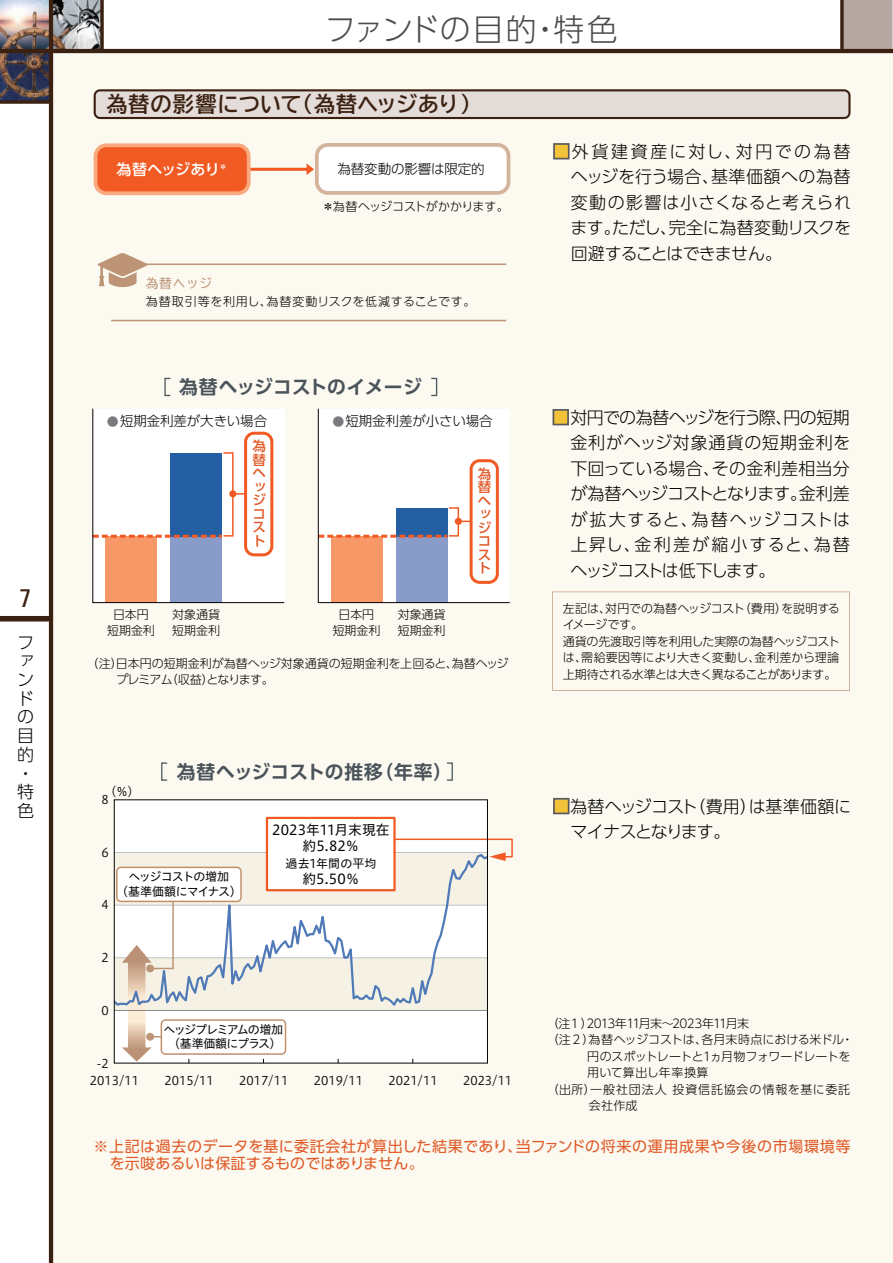
<style>
.page{position:relative;width:893px;height:1263px;background:#fff}
.page>*{position:absolute;margin:0;border:0;box-sizing:border-box;transform-origin:0 0}
.t1{font:30.9px "UD Shin Go Pro Light 90 pv RKSJ H";letter-spacing:.005em;color:#4c4b4c}
.t2{font:condensed 25.5px "Univers";color:#3b2111}
.t3{font:21.3px "TBUD Go Std Bold 90 pv RKSJ H";letter-spacing:.01em;color:#3b2111}
.t4{font:18.75px "UD Shin Go Pro De Bold 90 pv RKSJ H";letter-spacing:.015em;color:#4a535a}
.t5{font:16.95px/25.5px "UD Shin Go Pro Light 90 pv RKSJ H";letter-spacing:-.015em;color:#030303;text-align:justify}
.t6{font:16.95px/25.5px "UD Shin Go Pro Light 90 pv RKSJ H";letter-spacing:-.035em;color:#030303}
.t7{font:15px/17px "UD Shin Go Pro Regular 90 pv RKSJ H";letter-spacing:.025em;color:#e05927}
.t8{font:15px "UD Shin Go Pro Medium 90 pv RKSJ H";letter-spacing:-.015em;color:#fff}
.t9{font:13.8px/16.5px "Hiragino UD Sans Std W4 90 pv RKSJ H";letter-spacing:.005em;color:#030303;text-align:center}
.t10{font:13.5px "UD Shin Go Pro Light 90 pv RKSJ H";letter-spacing:-.01em;color:#030303}
.t11{font:13.5px/13.5px "UD Shin Go Pro Medium 90 pv RKSJ H";color:#e05927}
.t12{font:12.75px "TBUD Go Std Regular 90 pv RKSJ H";letter-spacing:.05em;color:#b99276}
.t13{font:12px/15.9px "UD Shin Go Pro Light 90 pv RKSJ H";letter-spacing:-.005em;color:#030303}
.t14{font:12px "Hiragino UD Sans Std W3 90 pv RKSJ H";color:#030303}
.t15{font:12px/14.4px "Hiragino UD Sans Std W4 90 pv RKSJ H";letter-spacing:-.07em;color:#030303;text-align:center}
.t16{font:12px "UD Shin Go Pro Light 90 pv RKSJ H";letter-spacing:.05em;color:#030303}
.t17{font:12px "UD Shin Go Pro Light 90 pv RKSJ H";letter-spacing:.07em;color:#030303}
.t18{font:12px "UD Shin Go Pro Light 90 pv RKSJ H";letter-spacing:-.075em;color:#030303}
.t19{font:12px "UD Shin Go Pro Light 90 pv RKSJ H";letter-spacing:-.04em;color:#030303}
.t20{font:12px "UD Shin Go Pro Light 90 pv RKSJ H";letter-spacing:.015em;color:#030303}
.t21{font:12px "Hiragino UD Sans Std W4 90 pv RKSJ H";letter-spacing:.005em;color:#030303}
.s1{font-size:12px;color:#7a7b7e}
.s2{color:#f2c338}
</style>
<div class="page">
<img style="left:79px;top:0;width:21px;height:49px">
<img style="left:0;top:0;width:79px;height:49px">
<svg style="left:0;top:53px;width:49px;height:47px"></svg>
<div style="left:842px;top:0;width:51px;height:51px;background:#b5a7a1"></div>
<svg style="left:840px;top:0;width:4px;height:49px"></svg>
<div style="left:51px;top:51px;width:842px;height:1212px;background:#fbf9f0"></div>
<div style="left:0;top:616px;width:51px;height:5px;background:#3b2111"></div>
<hr style="left:49px;top:0;width:4px;height:1263px;background:#3b2111">
<hr style="left:0;top:49px;width:893px;height:4px;background:#3b2111">
<svg style="left:0;top:100px;width:49px;height:4px"></svg>
<svg style="left:100px;top:0;width:4px;height:49px"></svg>
<svg style="left:94px;top:89px;width:756px;height:30px"></svg>
<div style="left:553px;top:143px;width:17px;height:16px;border:2px solid #59595b"></div>
<hr style="left:249px;top:168px;width:62px;height:3px;background:#f15a23">
<svg style="left:307px;top:143px;width:203px;height:52px"></svg>
<svg style="left:94px;top:143px;width:157px;height:52px"></svg>
<hr style="left:111px;top:264px;width:395px;height:1px;background:#be9477">
<hr style="left:111px;top:320px;width:395px;height:1px;background:#be9477">
<svg style="left:98px;top:253px;width:50px;height:34px"></svg>
<svg style="left:92px;top:408px;width:193px;height:195px"></svg>
<svg style="left:318px;top:408px;width:192px;height:195px"></svg>
<div style="left:553px;top:409px;width:16px;height:16px;border:2px solid #59595b"></div>
<div style="left:164px;top:378px;width:7px;height:18px;border:1px solid #4b555b"></div>
<div style="left:431px;top:378px;width:6px;height:18px;border:1px solid #4b555b"></div>
<svg style="left:552px;top:591px;width:298px;height:100px"></svg>
<div style="left:114px;top:800px;width:373px;height:52px;background:#fff"></div>
<div style="left:114px;top:1010px;width:373px;height:53px;background:#fff"></div>
<div style="left:553px;top:798px;width:16px;height:16px;border:2px solid #59595b"></div>
<div style="left:161px;top:1019px;width:125px;height:36px;border:2px solid #c1916c;border-radius:4px"></div>
<div style="left:161px;top:762px;width:7px;height:19px;border:1px solid #4b555b"></div>
<div style="left:446px;top:762px;width:7px;height:19px;border:1px solid #4b555b"></div>
<div style="left:266px;top:817px;width:130px;height:74px;border:2px solid #f15a23"></div>
<svg style="left:393px;top:838px;width:120px;height:23px"></svg>
<svg style="left:122px;top:1011px;width:53px;height:50px"></svg>
<hr style="left:114px;top:1010px;width:373px;height:1px;background:#86888b">
<svg style="left:116px;top:852px;width:370px;height:158px"></svg>
<div style="left:114px;top:799px;width:374px;height:264px;border:1px solid #030303"></div>
<h2 class="t2" style="left:20px;top:582px;width:13px">7</h2>
<h3 class="t5" style="left:17px;top:635px;width:18px;line-height:18.8px;text-align:left">ファンドの目的・特色</h3>
<h1 class="t1" style="left:325px;top:18px;width:295px">ファンドの目的・特色</h1>
<h3 class="t3" style="left:106px;top:96px;width:376px">為替の影響について（為替ヘッジあり）</h3>
<p class="t8" style="left:117px;top:164px;width:113px">為替ヘッジあり<sup>＊</sup></p>
<p class="t10" style="left:338px;top:163px;width:149px">為替変動の影響は限定的</p>
<p class="t13" style="left:322px;top:200px;width:188px">＊為替ヘッジコストがかかります。</p>
<p class="t12" style="left:146px;top:279px;width:68px">為替ヘッジ</p>
<p class="t16" style="left:146px;top:297px;width:331px">為替取引等を利用し、為替変動リスクを低減することです。</p>
<h3 class="t4" style="left:179px;top:380px;width:244px">為替ヘッジコストのイメージ</h3>
<p class="t10" style="left:107px;top:416px;width:162px"><span class="s1">●</span>短期金利差が大きい場合</p>
<p class="t11" style="left:252px;top:441px;width:15px">為替ヘッジコスト</p>
<p class="t10" style="left:332px;top:416px;width:162px"><span class="s1">●</span>短期金利差が小さい場合</p>
<p class="t11" style="left:478px;top:469px;width:15px">為替ヘッジコスト</p>
<p class="t13" style="left:107px;top:608px;width:49px;text-align:center">日本円短期金利</p>
<p class="t13" style="left:172px;top:608px;width:49px">対象通貨短期金利</p>
<p class="t13" style="left:333px;top:608px;width:49px;text-align:center">日本円短期金利</p>
<p class="t13" style="left:398px;top:608px;width:49px">対象通貨短期金利</p>
<p class="t13" style="left:117px;top:657px;width:393px;text-indent:-30px">（注）日本円の短期金利が為替へッジ対象通貨の短期金利を上回ると、為替ヘッジプレミアム（収益）となります。</p>
<p class="t14" style="left:105px;top:787px;width:37px">（％）</p>
<p class="t14" style="left:101px;top:795px;width:9px">8</p>
<h3 class="t4" style="left:177px;top:765px;width:277px">為替ヘッジコストの推移（年率）</h3>
<p class="t14" style="left:101px;top:848px;width:9px">6</p>
<p class="t14" style="left:101px;top:900px;width:9px">4</p>
<p class="t15" style="left:116px;top:871px;width:127px">ヘッジコストの増加<br>（基準価額にマイナス）</p>
<p class="t14" style="left:101px;top:953px;width:9px">2</p>
<p class="t9" style="left:272px;top:823px;width:119px">2023年11月末現在約5.82％</p>
<p class="t21" style="left:286px;top:859px;width:92px">過去1年間の平均</p>
<p class="t9" style="left:302px;top:873px;width:59px">約5.50％</p>
<p class="t14" style="left:101px;top:1006px;width:9px">0</p>
<p class="t14" style="left:97px;top:1059px;width:13px">-2</p>
<p class="t15" style="left:164px;top:1024px;width:121px">ヘッジプレミアムの増加（基準価額にプラス）</p>
<p class="t14" style="left:90px;top:1076px;width:51px">2013/11</p>
<p class="t14" style="left:164px;top:1076px;width:51px">2015/11</p>
<p class="t14" style="left:239px;top:1076px;width:51px">2017/11</p>
<p class="t14" style="left:314px;top:1076px;width:51px">2019/11</p>
<p class="t14" style="left:388px;top:1076px;width:51px">2021/11</p>
<p class="t14" style="left:463px;top:1076px;width:51px">2023/11</p>
<h3 class="t5" style="left:570px;top:141px;width:282px;text-indent:-17px"><span class="s2">■</span>外貨建資産に対し、対円での為替ヘッジを行う場合、基準価額への為替変動の影響は小さくなると考えられます。ただし、完全に為替変動リスクを回避することはできません。</h3>
<h3 class="t5" style="left:570px;top:407px;width:281px;text-indent:-18px"><span class="s2">■</span>対円での為替ヘッジを行う際、円の短期金利がヘッジ対象通貨の短期金利を下回っている場合、その金利差相当分が為替ヘッジコストとなります。金利差が拡大すると、為替ヘッジコストは上昇し、金利差が縮小すると、為替ヘッジコストは低下します。</h3>
<p class="t13" style="left:563px;top:602px;width:278px;line-height:16.5px">左記は、対円での為替ヘッジコスト（費用）を説明するイメージです。<br>通貨の先渡取引等を利用した実際の為替ヘッジコストは、需給要因等により大きく変動し、金利差から理論上期待される水準とは大きく異なることがあります。</p>
<h3 class="t6" style="left:571px;top:796px;width:282px;text-indent:-18px"><span class="s2">■</span>為替ヘッジコスト（費用）は基準価額にマイナスとなります。</h3>
<p class="t18" style="left:547px;top:1018px;width:204px">（注１）2013年11月末～2023年11月末</p>
<p class="t13" style="left:547px;top:1033px;width:308px">（注２）為替ヘッジコストは、各月末時点における米ドル・</p>
<p class="t19" style="left:587px;top:1051px;width:265px">円のスポットレートと1ヵ月物フォワードレートを</p>
<p class="t20" style="left:587px;top:1068px;width:123px">用いて算出し年率換算</p>
<p class="t17" style="left:547px;top:1084px;width:305px">（出所）一般社団法人 投資信託協会の情報を基に委託</p>
<p class="t13" style="left:589px;top:1099px;width:50px">会社作成</p>
<p class="t7" style="left:110px;top:1140px;width:742px;text-indent:-16px">※上記は過去のデータを基に委託会社が算出した結果であり、当ファンドの将来の運用成果や今後の市場環境等を示唆あるいは保証するものではありません。</p>
</div>
